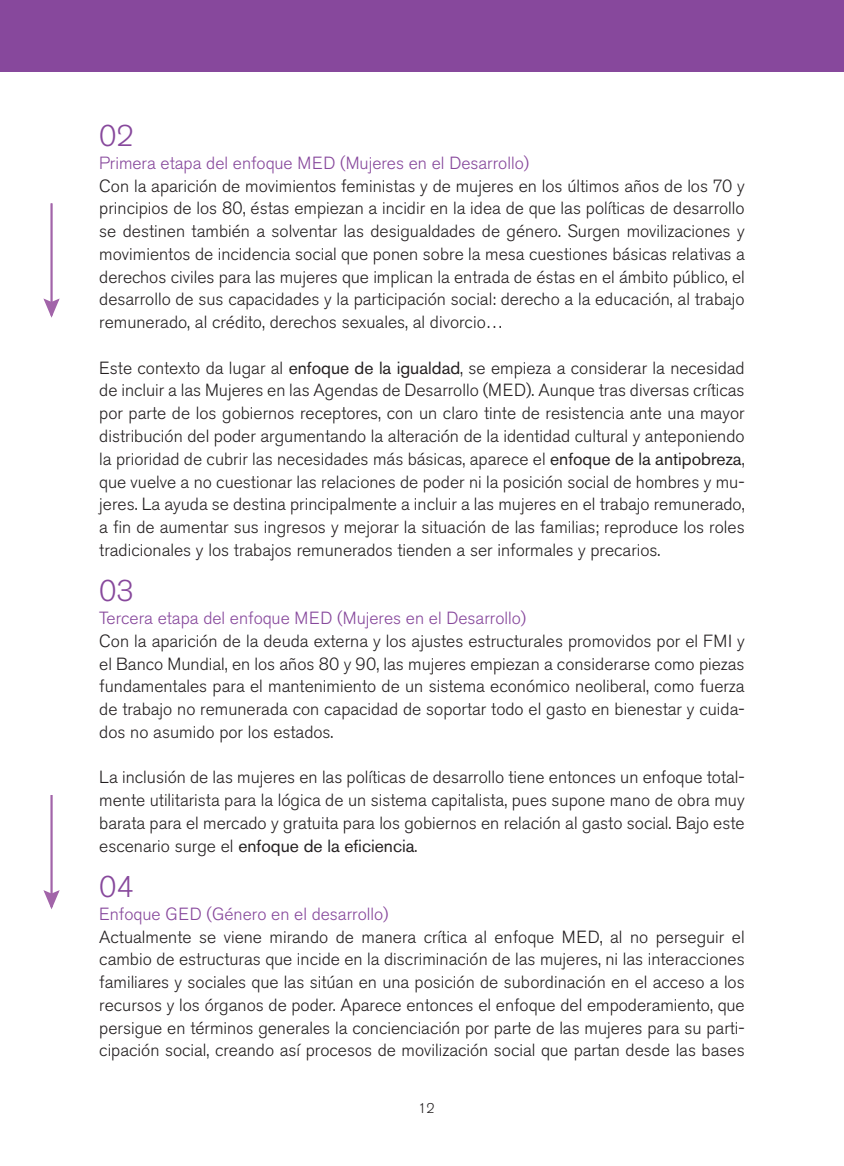
<style>
.page{position:relative;width:844px;height:1166px;background:#fff}
.page>*{position:absolute;margin:0;border:0;box-sizing:border-box;transform-origin:0 0}
.t1{font:300 29.75px "Akzidenz Grotesk BE";color:#87489c}
.t2{font:300 17.5px/22.8px "Akzidenz Grotesk BE";color:#231f20;text-align:justify}
.t3{font:300 17.5px "Akzidenz Grotesk BE";color:#87489c}
.t4{font:300 14px "Akzidenz Grotesk BE";color:#231f20}
.s1{font-weight:400}
</style>
<div class="page">
<hr style="left:51px;top:203px;width:1px;height:102px;background:#a264a9">
<svg style="left:43px;top:297px;width:17px;height:21px"></svg>
<hr style="left:51px;top:795px;width:1px;height:101px;background:#a264a9">
<svg style="left:43px;top:888px;width:17px;height:21px"></svg>
<div style="left:0;top:0;width:843px;height:71px;background:#87489c"></div>
<h1 class="t1" style="left:99px;top:119px;width:36px">02</h1>
<p class="t3" style="left:99px;top:153px;width:431px">Primera etapa del enfoque MED (Mujeres en el Desarrollo)</p>
<p class="t2" style="left:99px;top:175px;width:646px">Con la aparición de movimientos feministas y de mujeres en los últimos años de los 70 y principios de los 80, éstas empiezan a incidir en la idea de que las políticas de desarrollo se destinen también a solventar las desigualdades de género. Surgen movilizaciones y movimientos de incidencia social que ponen sobre la mesa cuestiones básicas relativas a derechos civiles para las mujeres que implican la entrada de éstas en el ámbito público, el desarrollo de sus capacidades y la participación social: derecho a la educación, al trabajo remunerado, al crédito, derechos sexuales, al divorcio…</p>
<p class="t2" style="left:99px;top:357px;width:646px">Este contexto da lugar al <span class="s1">enfoque de la igualdad</span>, se empieza a considerar la necesidad de incluir a las Mujeres en las Agendas de Desarrollo (MED). Aunque tras diversas críticas por parte de los gobiernos receptores, con un claro tinte de resistencia ante una mayor distribución del poder argumentando la alteración de la identidad cultural y anteponiendo la prioridad de cubrir las necesidades más básicas, aparece el <span class="s1">enfoque de la antipobreza</span>, que vuelve a no cuestionar las relaciones de poder ni la posición social de hombres y mu&shy;jeres. La ayuda se destina principalmente a incluir a las mujeres en el trabajo remunerado, a fin de aumentar sus ingresos y mejorar la situación de las familias; reproduce los roles tradicionales y los trabajos remunerados tienden a ser informales y precarios.</p>
<h1 class="t1" style="left:99px;top:574px;width:36px">03</h1>
<p class="t3" style="left:99px;top:608px;width:428px">Tercera etapa del enfoque MED (Mujeres en el Desarrollo)</p>
<p class="t2" style="left:99px;top:630px;width:646px">Con la aparición de la deuda externa y los ajustes estructurales promovidos por el FMI y el Banco Mundial, en los años 80 y 90, las mujeres empiezan a considerarse como piezas fundamentales para el mantenimiento de un sistema económico neoliberal, como fuerza de trabajo no remunerada con capacidad de soportar todo el gasto en bienestar y cuida&shy;dos no asumido por los estados.</p>
<p class="t2" style="left:99px;top:766px;width:646px">La inclusión de las mujeres en las políticas de desarrollo tiene entonces un enfoque total&shy;mente utilitarista para la lógica de un sistema capitalista, pues supone mano de obra muy barata para el mercado y gratuita para los gobiernos en relación al gasto social. Bajo este escenario surge el <span class="s1">enfoque de la eficiencia</span>.</p>
<h1 class="t1" style="left:99px;top:870px;width:36px">04</h1>
<p class="t3" style="left:99px;top:904px;width:291px">Enfoque GED (Género en el desarrollo)</p>
<p class="t2" style="left:99px;top:925px;width:646px">Actualmente se viene mirando de manera crítica al enfoque MED, al no perseguir el cambio de estructuras que incide en la discriminación de las mujeres, ni las interacciones familiares y sociales que las sitúan en una posición de subordinación en el acceso a los recursos y los órganos de poder. Aparece entonces el enfoque del empoderamiento, que persigue en términos generales la concienciación por parte de las mujeres para su parti&shy;cipación social, creando así procesos de movilización social que partan desde las bases</p>
<p class="t4" style="left:418px;top:1100px;width:18px">12</p>
</div>
